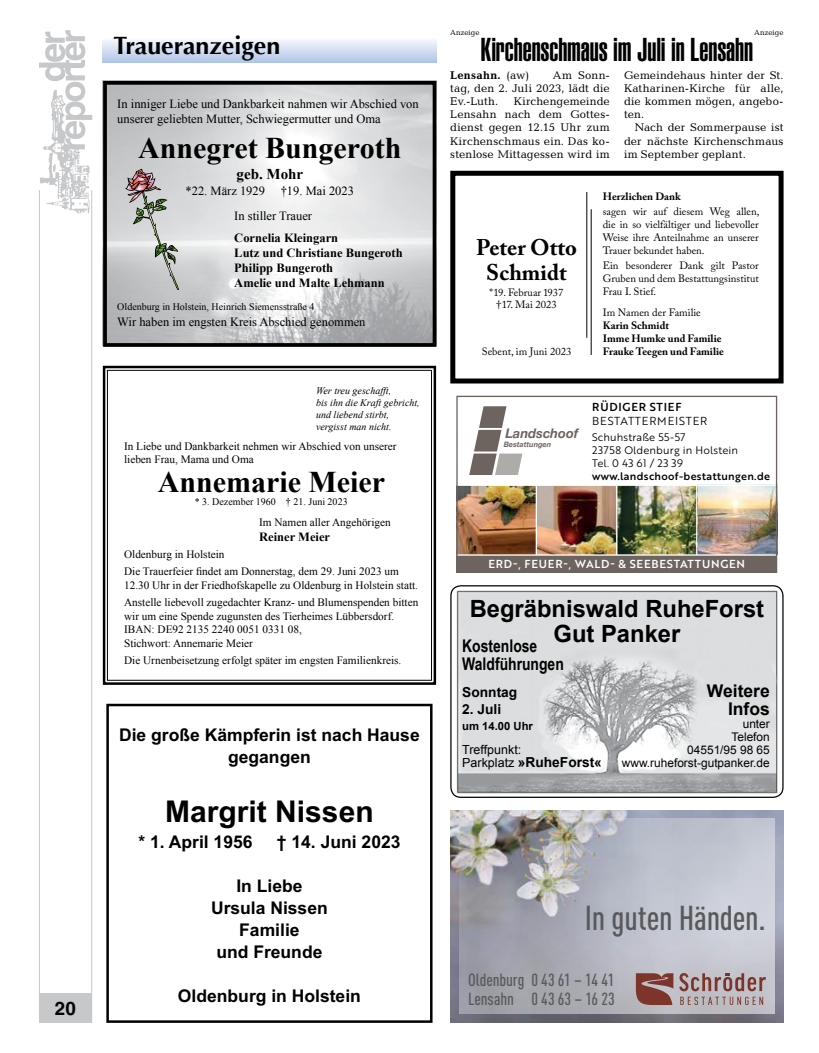
<style>
.page{position:relative;width:819px;height:1053px;background:#fff}
.page>*{position:absolute;margin:0;border:0;box-sizing:border-box;transform-origin:0 0}
.t1{font:500 condensed 34.12px "DINOT";letter-spacing:-.01em;color:#58595b}
.t2{font:32.5px "Helvetica LT Std Ultra Comp";letter-spacing:-.005em;color:#000}
.t3{font:700 30px "Times New Roman";color:#000}
.t4{font:700 30px "Arial";color:#000}
.t5{font:700 25px "Optima";color:#000}
.t6{font:700 23.75px/25px "Arial";color:#000;text-align:center}
.t7{font:700 22.5px/25px "Adobe Caslon Pro";color:#000;text-align:center}
.t8{font:700 18.75px "Helvetica LT Std";color:#000}
.t9{font:700 17.5px/22.1px "Arial";color:#000;text-align:center}
.t10{font:700 17.5px/17.5px "Arial Narrow";color:#000}
.t11{font:500 condensed 17.38px/18.6px "DINOT";letter-spacing:-.005em;color:#58595b}
.t12{font:700 15px "Times New Roman";color:#000}
.t13{font:700 13.75px "Arial";color:#000}
.t14{font:italic 700 13.25px "Helvetica Neue";color:#6d6460}
.t15{font:12.5px/15px "Times New Roman";color:#000}
.t16{font:700 12.5px/15px "Times New Roman";color:#000}
.t17{font:12.5px "Arial";color:#000}
.t18{font:11.88px/13.1px "Arial";color:#000;text-align:right}
.t19{font:11.25px/13.5px "Times New Roman";color:#000}
.t20{font:11.25px/13.1px "Candida Std";letter-spacing:.015em;color:#000;text-align:justify}
.t21{font:11.25px "Brother 1816 Medium";letter-spacing:.07em;color:#fff}
.t22{font:11.25px/13.6px "Brother 1816 Book";letter-spacing:.07em;color:#000}
.t23{font:700 11.25px "Candida Std";letter-spacing:.025em;color:#000}
.t24{font:700 11.25px "Arial";color:#000}
.t25{font:10.62px/13.1px "Adobe Caslon Pro";color:#000;text-align:justify}
.t26{font:10.62px/13.1px "Brother 1816 Book";letter-spacing:.01em;color:#000}
.t27{font:700 10.62px/13.1px "Adobe Caslon Pro";color:#000}
.t28{font:italic 10px/12px "Times New Roman";color:#000}
.t29{font:10px "Times New Roman";color:#000}
.t30{font:7.5px "Candida Std";color:#000}
.t31{font:italic 700 7.38px "Helvetica Neue";color:#6d6460}
.s1{font-weight:400}
.s2{font-weight:700}
.s3{font-family:"Brother 1816 Medium"}
.s4{font-weight:400;font-size:12.5px}
</style>
<div class="page">
<div style="left:39px;top:993px;width:53px;height:29px;background:#c7c8ca"></div>
<hr style="left:91px;top:190px;width:1px;height:832px;background:#c7c8ca">
<hr style="left:39px;top:190px;width:1px;height:832px;background:#c7c8ca">
<img style="left:39px;top:149px;width:51px;height:65px">
<svg style="left:39px;top:30px;width:53px;height:119px"></svg>
<img style="left:450px;top:585px;width:333px;height:212px">
<div style="left:450px;top:585px;width:333px;height:212px;border:1px solid #000;border-radius:10px"></div>
<div style="left:456px;top:555px;width:321px;height:18px;background:#6d645f"></div>
<img style="left:458px;top:486px;width:317px;height:68px">
<hr style="left:535px;top:485px;width:2px;height:70px;background:#fff">
<hr style="left:616px;top:485px;width:1px;height:70px;background:#fff">
<hr style="left:696px;top:485px;width:1px;height:70px;background:#fff">
<svg style="left:469px;top:406px;width:53px;height:68px"></svg>
<div style="left:456px;top:395px;width:321px;height:178px;border:1px solid #6d645f"></div>
<div style="left:450px;top:171px;width:333px;height:212px;border:5px solid #000"></div>
<hr style="left:586px;top:192px;width:1px;height:146px;background:#000">
<hr style="left:590px;top:209px;width:1px;height:146px;background:#000">
<div style="left:106px;top:703px;width:326px;height:319px;border:2px solid #000"></div>
<img style="left:450px;top:810px;width:333px;height:212px">
<svg style="left:459px;top:819px;width:315px;height:194px;background:#b2b3bb"></svg>
<svg style="left:679px;top:972px;width:86px;height:32px;background:#ae999c"></svg>
<svg style="left:636px;top:973px;width:37px;height:31px"></svg>
<svg style="left:103px;top:366px;width:333px;height:318px"></svg>
<div style="left:107px;top:370px;width:325px;height:310px;border:1px solid #000"></div>
<img style="left:108px;top:86px;width:323px;height:256px">
<div style="left:103px;top:81px;width:333px;height:266px;border:4px solid #000"></div>
<img style="left:125px;top:168px;width:54px;height:122px">
<svg style="left:103px;top:40px;width:333px;height:22px;background:#d1ddf1"></svg>
<p class="t8" style="left:55px;top:996px;width:22px">20</p>
<p class="t5" style="left:113px;top:31px;width:168px">Traueranzeigen</p>
<p class="t15" style="left:117px;top:96px;width:303px">In inniger Liebe und Dankbarkeit nahmen wir Abschied von unserer geliebten Mutter, Schwiegermutter und Oma</p>
<p class="t3" style="left:138px;top:127px;width:265px">Annegret Bungeroth</p>
<p class="t12" style="left:236px;top:163px;width:68px">geb. Mohr</p>
<p class="t15" style="left:185px;top:183px;width:81px">*22. März 1929</p>
<p class="t15" style="left:234px;top:179px;width:121px;line-height:24.4px;text-indent:46px">†19. Mai 2023<br>In stiller Trauer</p>
<p class="t16" style="left:234px;top:230px;width:170px">Cornelia Kleingarn<br>Lutz und Christiane Bungeroth<br>Philipp Bungeroth<br>Amelie und Malte Lehmann</p>
<p class="t29" style="left:117px;top:299px;width:199px">Oldenburg in Holstein, Heinrich Siemensstraße 4</p>
<p class="t15" style="left:117px;top:314px;width:250px">Wir haben im engsten Kreis Abschied genommen</p>
<p class="t28" style="left:316px;top:384px;width:105px">Wer treu geschafft,<br>bis ihn die Kraft gebricht, und liebend stirbt, vergisst man nicht.</p>
<p class="t19" style="left:124px;top:439px;width:274px">In Liebe und Dankbarkeit nehmen wir Abschied von unserer lieben Frau, Mama und Oma</p>
<p class="t3" style="left:158px;top:461px;width:229px">Annemarie Meier</p>
<p class="t29" style="left:195px;top:495px;width:154px">* 3. Dezember 1960 † 21. Juni 2023</p>
<p class="t19" style="left:259px;top:515px;width:133px">Im Namen aller Angehörigen</p>
<p class="t16" style="left:259px;top:529px;width:72px">Reiner Meier</p>
<p class="t19" style="left:124px;top:546px;width:276px;line-height:17px">Oldenburg in Holstein<br>Die Trauerfeier findet am Donnerstag, dem 29. Juni 2023 um</p>
<p class="t19" style="left:124px;top:576px;width:296px;line-height:17px">12.30 Uhr in der Friedhofskapelle zu Oldenburg in Holstein statt.<br>Anstelle liebevoll zugedachter Kranz- und Blumenspenden bitten</p>
<p class="t19" style="left:124px;top:608px;width:271px">wir um eine Spende zugunsten des Tierheimes Lübbersdorf.<br>IBAN: DE92 2135 2240 0051 0331 08,<br>Stichwort: Annemarie Meier</p>
<p class="t19" style="left:124px;top:653px;width:279px">Die Urnenbeisetzung erfolgt später im engsten Familienkreis.</p>
<p class="t9" style="left:119px;top:724px;width:302px">Die große Kämpferin ist nach Hause gegangen</p>
<p class="t4" style="left:165px;top:791px;width:210px">Margrit Nissen</p>
<p class="t9" style="left:138px;top:830px;width:116px">* 1. April 1956</p>
<p class="t9" style="left:277px;top:830px;width:125px">† 14. Juni 2023</p>
<p class="t9" style="left:211px;top:875px;width:118px">In Liebe<br>Ursula Nissen<br>Familie<br>und Freunde</p>
<p class="t9" style="left:178px;top:985px;width:184px">Oldenburg in Holstein</p>
<p class="t30" style="left:450px;top:28px;width:31px">Anzeige</p>
<p class="t30" style="left:754px;top:28px;width:31px">Anzeige</p>
<p class="t2" style="left:480px;top:31px;width:274px">Kirchenschmaus im Juli in Lensahn</p>
<p class="t20" style="left:450px;top:69px;width:161px;text-indent:103px">Am Sonn&shy;tag, den 2. Juli 2023, lädt die Ev.-Luth.</p>
<p class="t23" style="left:450px;top:69px;width:80px">Lensahn. <span class="s1">(aw)</span></p>
<p class="t20" style="left:450px;top:95px;width:161px;text-indent:63px">Kirchengemeinde Lensahn nach dem Gottes&shy;dienst gegen 12.15 Uhr zum Kirchenschmaus ein. Das ko&shy;stenlose Mittagessen wird im</p>
<p class="t20" style="left:624px;top:69px;width:161px">Gemeindehaus hinter der St.</p>
<p class="t20" style="left:624px;top:82px;width:161px">Katharinen-Kirche für alle,</p>
<p class="t20" style="left:624px;top:95px;width:161px">die kommen mögen, angebo-</p>
<p class="t20" style="left:624px;top:108px;width:22px">ten.</p>
<p class="t20" style="left:634px;top:121px;width:150px">Nach der Sommerpause ist</p>
<p class="t20" style="left:624px;top:134px;width:161px">der nächste Kirchenschmaus</p>
<p class="t20" style="left:624px;top:147px;width:123px">im September geplant.</p>
<p class="t7" style="left:476px;top:235px;width:102px">Peter Otto<br>Schmidt</p>
<p class="t25" style="left:489px;top:286px;width:75px;line-height:11.9px;text-align:center">* 19. Februar 1937 † 17. Mai 2023</p>
<p class="t25" style="left:481px;top:345px;width:91px">Sebent, im Juni 2023</p>
<p class="t25" style="left:602px;top:189px;width:158px;line-height:14.9px"><span class="s2">Herzlichen Dank<br></span>sagen wir auf diesem Weg allen,</p>
<p class="t25" style="left:602px;top:218px;width:157px">die in so vielfältiger und liebevoller Weise ihre Anteilnahme an unserer Trauer bekundet haben.</p>
<p class="t25" style="left:602px;top:259px;width:157px">Ein besonderer Dank gilt Pastor Gruben und dem Bestattungsinstitut Frau I. Stief.</p>
<p class="t27" style="left:602px;top:305px;width:123px"><span class="s1">Im Namen der Familie<br></span>Karin Schmidt<br>Imme Humke und Familie<br>Frauke Teegen und Familie</p>
<p class="t14" style="left:505px;top:423px;width:74px">Landschoof</p>
<p class="t31" style="left:503px;top:438px;width:49px">Bestattungen</p>
<p class="t22" style="left:592px;top:400px;width:116px"><span class="s3">RÜDIGER STIEF<br></span>BESTATTERMEISTER</p>
<p class="t26" style="left:592px;top:430px;width:179px">Schuhstraße 55-57<br>23758 Oldenburg in Holstein<br>Tel. 0 43 61 / 23 39 <span class="s3">www.landschoof-bestattungen.de</span></p>
<p class="t21" style="left:488px;top:555px;width:258px">ERD-, FEUER-, WALD- &amp; SEEBESTATTUNGEN</p>
<p class="t6" style="left:469px;top:596px;width:296px">Begräbniswald RuheForst<br>Gut Panker</p>
<p class="t10" style="left:462px;top:636px;width:103px">Kostenlose<br>Waldführungen</p>
<p class="t13" style="left:462px;top:683px;width:56px">Sonntag</p>
<p class="t13" style="left:462px;top:699px;width:40px">2. Juli</p>
<p class="t24" style="left:462px;top:718px;width:72px">um 14.00 Uhr</p>
<p class="t17" style="left:462px;top:741px;width:61px">Treffpunkt:</p>
<p class="t13" style="left:462px;top:753px;width:141px"><span class="s4">Parkplatz</span> »RuheForst«</p>
<p class="t9" style="left:706px;top:682px;width:64px;line-height:17.5px;text-align:right">Weitere<br>Infos</p>
<p class="t18" style="left:622px;top:717px;width:149px">unter<br>Telefon<br>04551/95 98 65 www.ruheforst-gutpanker.de</p>
<p class="t1" style="left:585px;top:897px;width:182px">In guten Händen.</p>
<p class="t11" style="left:468px;top:970px;width:148px">Oldenburg 0 43 61 – 14 41<br>Lensahn 0 43 63 – 16 23</p>
</div>
